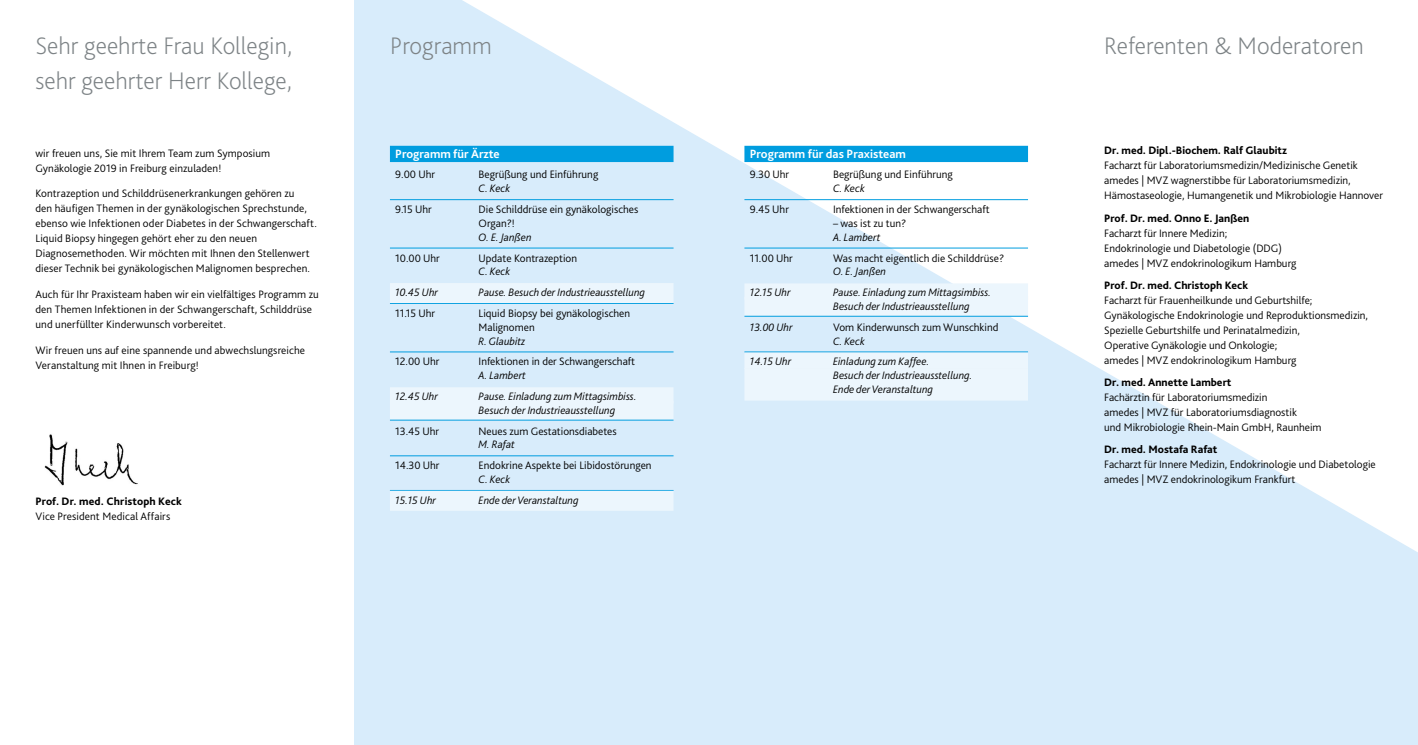
<style>
.page{position:relative;width:1418px;height:745px;background:#fff}
.page>*{position:absolute;margin:0;border:0;box-sizing:border-box;transform-origin:0 0}
.t1{font:200 25px/34.6px "Bliss Pro";color:#7d8386}
.t2{font:700 12.5px "Bliss Pro";color:#fff}
.t3{font:300 11.25px/15px "Bliss Pro";color:#000}
.t4{font:italic 300 11.25px/13.8px "Bliss Pro";color:#000}
.t5{font:800 11.25px "Bliss Pro";color:#000}
</style>
<div class="page">
<div style="left:354px;top:0;width:1063px;height:744px;background:#d8ecfb"></div>
<svg style="left:462px;top:0;width:955px;height:552px;fill:#fff"></svg>
<div style="left:390px;top:146px;width:283px;height:16px;background:#009ddf"></div>
<hr style="left:390px;top:199px;width:283px;height:1px;background:#009ddf">
<hr style="left:390px;top:247px;width:283px;height:1px;background:#009ddf">
<hr style="left:390px;top:303px;width:283px;height:1px;background:#009ddf">
<div style="left:390px;top:283px;width:283px;height:20px;background:#ecf6fd"></div>
<hr style="left:390px;top:351px;width:283px;height:1px;background:#009ddf">
<div style="left:390px;top:387px;width:283px;height:16px;background:#ecf6fd"></div>
<div style="left:390px;top:400px;width:283px;height:20px;background:#ecf6fd"></div>
<hr style="left:390px;top:419px;width:283px;height:1px;background:#009ddf">
<hr style="left:390px;top:455px;width:283px;height:1px;background:#009ddf">
<div style="left:390px;top:490px;width:283px;height:20px;background:#ecf6fd"></div>
<div style="left:744px;top:146px;width:284px;height:16px;background:#009ddf"></div>
<hr style="left:744px;top:199px;width:284px;height:1px;background:#009ddf">
<hr style="left:744px;top:247px;width:284px;height:1px;background:#009ddf">
<div style="left:744px;top:283px;width:284px;height:16px;background:#ecf6fd"></div>
<div style="left:744px;top:296px;width:284px;height:20px;background:#ecf6fd"></div>
<hr style="left:744px;top:316px;width:284px;height:1px;background:#009ddf">
<hr style="left:744px;top:351px;width:284px;height:1px;background:#009ddf">
<div style="left:744px;top:352px;width:284px;height:16px;background:#ecf6fd"></div>
<div style="left:744px;top:368px;width:284px;height:32px;background:#ecf6fd"></div>
<img style="left:44px;top:434px;width:94px;height:52px">
<h1 class="t1" style="left:35px;top:29px;width:258px">Sehr geehrte Frau Kollegin, sehr geehrter Herr Kollege,</h1>
<h1 class="t1" style="left:390px;top:29px;width:103px">Programm</h1>
<h1 class="t1" style="left:1104px;top:29px;width:261px">Referenten &amp; Moderatoren</h1>
<p class="t3" style="left:35px;top:145px;width:236px">wir freuen uns, Sie mit Ihrem Team zum Symposium<br>Gynäkologie 2019 in Freiburg einzuladen!</p>
<p class="t3" style="left:35px;top:186px;width:283px">Kontrazeption und Schilddrüsenerkrankungen gehören zu<br>den häufigen Themen in der gynäkologischen Sprechstunde, ebenso wie Infektionen oder Diabetes in der Schwangerschaft.<br>Liquid Biopsy hingegen gehört eher zu den neuen Diagnosemethoden. Wir möchten mit Ihnen den Stellenwert dieser Technik bei gynäkologischen Malignomen besprechen.</p>
<p class="t3" style="left:35px;top:286px;width:285px">Auch für Ihr Praxisteam haben wir ein vielfältiges Programm zu den Themen Infektionen in der Schwangerschaft, Schilddrüse und unerfüllter Kinderwunsch vorbereitet.</p>
<p class="t3" style="left:35px;top:342px;width:271px">Wir freuen uns auf eine spannende und abwechslungsreiche<br>Veranstaltung mit Ihnen in Freiburg!</p>
<p class="t5" style="left:35px;top:494px;width:148px">Prof. Dr. med. Christoph Keck</p>
<p class="t3" style="left:35px;top:508px;width:136px">Vice President Medical Affairs</p>
<p class="t2" style="left:395px;top:146px;width:106px">Programm für Ärzte</p>
<p class="t3" style="left:395px;top:167px;width:41px">9.00 Uhr</p>
<p class="t3" style="left:478px;top:167px;width:121px">Begrüßung und Einführung</p>
<p class="t4" style="left:478px;top:181px;width:33px">C. Keck</p>
<p class="t3" style="left:395px;top:202px;width:38px">9.15 Uhr</p>
<p class="t3" style="left:478px;top:202px;width:161px;line-height:13.8px">Die Schilddrüse ein gynäkologisches<br>Organ?!</p>
<p class="t4" style="left:478px;top:230px;width:54px">O. E. Janßen</p>
<p class="t3" style="left:395px;top:250px;width:46px">10.00 Uhr</p>
<p class="t3" style="left:478px;top:250px;width:100px">Update Kontrazeption</p>
<p class="t4" style="left:478px;top:264px;width:33px">C. Keck</p>
<p class="t4" style="left:395px;top:285px;width:44px">10.45 Uhr</p>
<p class="t4" style="left:478px;top:285px;width:168px">Pause. Besuch der Industrieausstellung</p>
<p class="t3" style="left:395px;top:305px;width:41px">11.15 Uhr</p>
<p class="t3" style="left:478px;top:306px;width:153px;line-height:13.8px">Liquid Biopsy bei gynäkologischen<br>Malignomen</p>
<p class="t4" style="left:478px;top:333px;width:48px">R. Glaubitz</p>
<p class="t3" style="left:395px;top:354px;width:46px">12.00 Uhr</p>
<p class="t3" style="left:478px;top:354px;width:158px">Infektionen in der Schwangerschaft</p>
<p class="t4" style="left:478px;top:368px;width:49px">A. Lambert</p>
<p class="t4" style="left:395px;top:389px;width:44px">12.45 Uhr</p>
<p class="t4" style="left:478px;top:389px;width:159px">Pause. Einladung zum Mittagsimbiss.<br>Besuch der Industrieausstellung</p>
<p class="t3" style="left:395px;top:423px;width:45px">13.45 Uhr</p>
<p class="t3" style="left:478px;top:423px;width:140px">Neues zum Gestationsdiabetes</p>
<p class="t4" style="left:478px;top:437px;width:38px">M. Rafat</p>
<p class="t3" style="left:395px;top:457px;width:46px">14.30 Uhr</p>
<p class="t3" style="left:478px;top:457px;width:174px">Endokrine Aspekte bei Libidostörungen</p>
<p class="t4" style="left:478px;top:472px;width:33px">C. Keck</p>
<p class="t4" style="left:395px;top:493px;width:42px">15.15 Uhr</p>
<p class="t4" style="left:478px;top:493px;width:102px">Ende der Veranstaltung</p>
<p class="t2" style="left:749px;top:146px;width:158px">Programm für das Praxisteam</p>
<p class="t3" style="left:749px;top:167px;width:41px">9.30 Uhr</p>
<p class="t3" style="left:833px;top:167px;width:121px">Begrüßung und Einführung</p>
<p class="t4" style="left:833px;top:181px;width:33px">C. Keck</p>
<p class="t3" style="left:749px;top:202px;width:41px">9.45 Uhr</p>
<p class="t3" style="left:833px;top:202px;width:158px">Infektionen in der Schwangerschaft</p>
<p class="t3" style="left:833px;top:215px;width:75px">– was ist zu tun?</p>
<p class="t4" style="left:833px;top:230px;width:49px">A. Lambert</p>
<p class="t3" style="left:749px;top:250px;width:45px">11.00 Uhr</p>
<p class="t3" style="left:833px;top:250px;width:172px">Was macht eigentlich die Schilddrüse?</p>
<p class="t4" style="left:833px;top:264px;width:54px">O. E. Janßen</p>
<p class="t4" style="left:749px;top:285px;width:42px">12.15 Uhr</p>
<p class="t4" style="left:833px;top:285px;width:159px">Pause. Einladung zum Mittagsimbiss.<br>Besuch der Industrieausstellung</p>
<p class="t4" style="left:749px;top:320px;width:44px">13.00 Uhr</p>
<p class="t3" style="left:833px;top:319px;width:167px">Vom Kinderwunsch zum Wunschkind</p>
<p class="t4" style="left:833px;top:333px;width:33px">C. Keck</p>
<p class="t4" style="left:749px;top:354px;width:43px">14.15 Uhr</p>
<p class="t4" style="left:833px;top:354px;width:141px">Einladung zum Kaffee.<br>Besuch der Industrieausstellung.<br>Ende der Veranstaltung</p>
<p class="t5" style="left:1104px;top:143px;width:184px">Dr. med. Dipl.-Biochem. Ralf Glaubitz</p>
<p class="t3" style="left:1104px;top:158px;width:280px">Facharzt für Laboratoriumsmedizin/Medizinische Genetik amedes | MVZ wagnerstibbe für Laboratoriumsmedizin,<br>Hämostaseologie, Humangenetik und Mikrobiologie Hannover</p>
<p class="t5" style="left:1104px;top:211px;width:147px">Prof. Dr. med. Onno E. Janßen</p>
<p class="t3" style="left:1104px;top:225px;width:194px">Facharzt für Innere Medizin;<br>Endokrinologie und Diabetologie (DDG) amedes | MVZ endokrinologikum Hamburg</p>
<p class="t5" style="left:1104px;top:278px;width:145px">Prof. Dr. med. Christoph Keck</p>
<p class="t3" style="left:1104px;top:292px;width:265px">Facharzt für Frauenheilkunde und Geburtshilfe; Gynäkologische Endokrinologie und Reproduktionsmedizin, Spezielle Geburtshilfe und Perinatalmedizin,<br>Operative Gynäkologie und Onkologie;<br>amedes | MVZ endokrinologikum Hamburg</p>
<p class="t5" style="left:1104px;top:375px;width:129px">Dr. med. Annette Lambert</p>
<p class="t3" style="left:1104px;top:389px;width:219px">Fachärztin für Laboratoriumsmedizin<br>amedes | MVZ für Laboratoriumsdiagnostik<br>und Mikrobiologie Rhein-Main GmbH, Raunheim</p>
<p class="t5" style="left:1104px;top:442px;width:115px">Dr. med. Mostafa Rafat</p>
<p class="t3" style="left:1104px;top:456px;width:273px">Facharzt für Innere Medizin, Endokrinologie und Diabetologie amedes | MVZ endokrinologikum Frankfurt</p>
</div>
